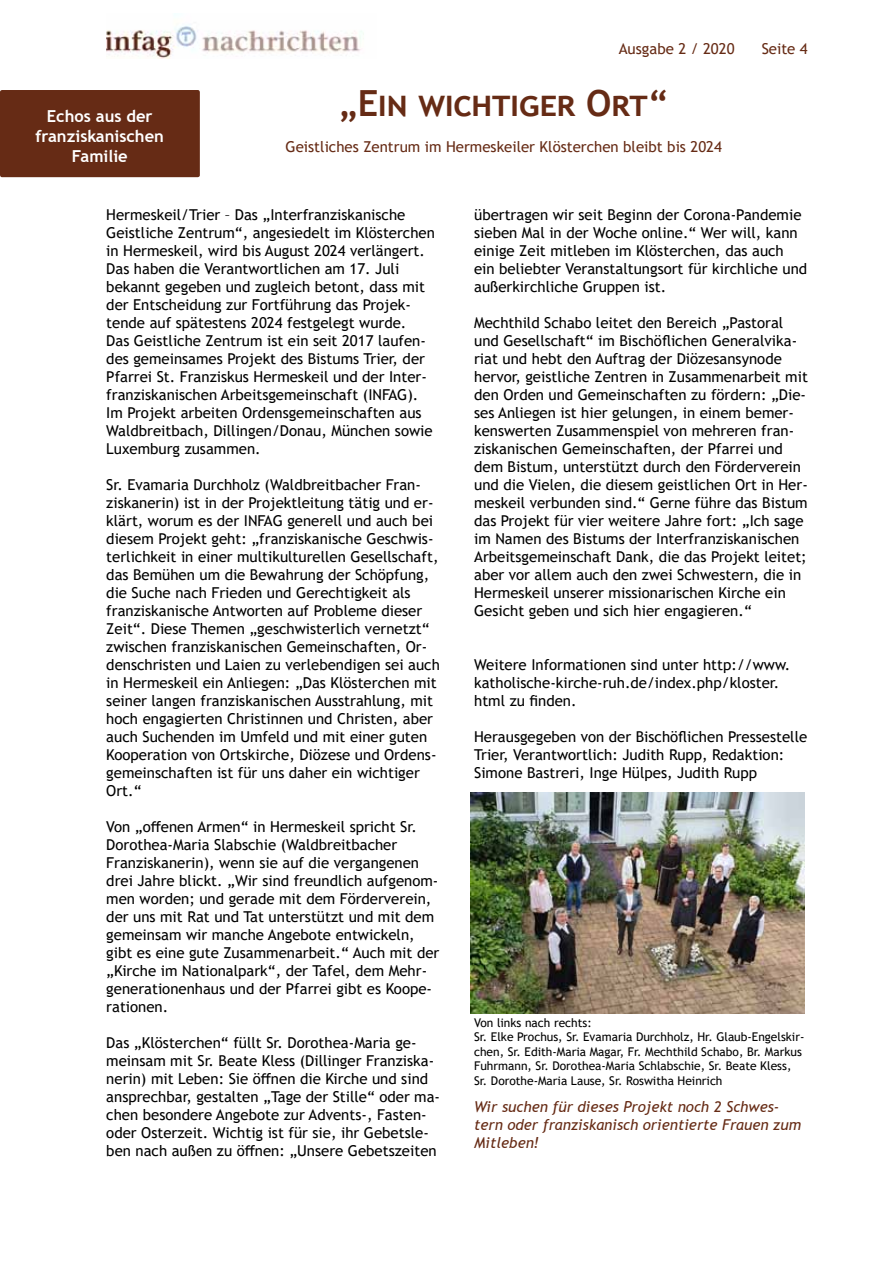
<style>
.page{position:relative;width:893px;height:1263px;background:#fff}
.page>*{position:absolute;margin:0;border:0;box-sizing:border-box;transform-origin:0 0}
.t1{font:700 36px "Trebuchet MS";color:#662b15}
.t2{font:700 16.5px/19.8px "Trebuchet MS";color:#fff;text-align:center}
.t3{font:15px/18px "Trebuchet MS";color:#000}
.t4{font:italic 15px/18px "Trebuchet MS";color:#662b15}
.t5{font:15px "Trebuchet MS";color:#662b15}
.t6{font:12px/14.4px "Trebuchet MS";color:#000}
</style>
<div class="page">
<div style="left:0;top:90px;width:200px;height:87px;background:#662b15;border-radius:2px"></div>
<img style="left:471px;top:792px;width:333px;height:222px">
<img style="left:106px;top:25px;width:258px;height:33px">
<p class="t2" style="left:36px;top:106px;width:130px">Echos aus der franziskanischen<br>Familie</p>
<p class="t5" style="left:619px;top:39px;width:117px">Ausgabe 2 / 2020</p>
<p class="t5" style="left:762px;top:39px;width:48px">Seite 4</p>
<h1 class="t1" style="left:339px;top:81px;width:331px">„Ein wichtiger Ort“</h1>
<p class="t5" style="left:286px;top:137px;width:438px">Geistliches Zentrum im Hermeskeiler Klösterchen bleibt bis 2024</p>
<p class="t3" style="left:106px;top:206px;width:330px">Hermeskeil/Trier – Das „Interfranziskanische Geistliche Zentrum“, angesiedelt im Klösterchen in Hermeskeil, wird bis August 2024 verlängert.<br>Das haben die Verantwortlichen am 17. Juli bekannt gegeben und zugleich betont, dass mit der Entscheidung zur Fortführung das Projek&shy;tende auf spätestens 2024 festgelegt wurde.<br>Das Geistliche Zentrum ist ein seit 2017 laufen&shy;des gemeinsames Projekt des Bistums Trier, der Pfarrei St. Franziskus Hermeskeil und der Inter&shy;franziskanischen Arbeitsgemeinschaft (INFAG).<br>Im Projekt arbeiten Ordensgemeinschaften aus Waldbreitbach, Dillingen/Donau, München sowie Luxemburg zusammen.</p>
<p class="t3" style="left:106px;top:476px;width:335px">Sr. Evamaria Durchholz (Waldbreitbacher Fran&shy;ziskanerin) ist in der Projektleitung tätig und er&shy;klärt, worum es der INFAG generell und auch bei diesem Projekt geht: „franziskanische Geschwis&shy;terlichkeit in einer multikulturellen Gesellschaft, das Bemühen um die Bewahrung der Schöpfung, die Suche nach Frieden und Gerechtigkeit als franziskanische Antworten auf Probleme dieser Zeit“. Diese Themen „geschwisterlich vernetzt“ zwischen franziskanischen Gemeinschaften, Or&shy;denschristen und Laien zu verlebendigen sei auch in Hermeskeil ein Anliegen: „Das Klösterchen mit seiner langen franziskanischen Ausstrahlung, mit hoch engagierten Christinnen und Christen, aber auch Suchenden im Umfeld und mit einer guten Kooperation von Ortskirche, Diözese und Ordens&shy;gemeinschaften ist für uns daher ein wichtiger Ort.“</p>
<p class="t3" style="left:106px;top:818px;width:335px">Von „offenen Armen“ in Hermeskeil spricht Sr.<br>Dorothea-Maria Slabschie (Waldbreitbacher Franziskanerin), wenn sie auf die vergangenen drei Jahre blickt. „Wir sind freundlich aufgenom&shy;men worden; und gerade mit dem Förderverein, der uns mit Rat und Tat unterstützt und mit dem gemeinsam wir manche Angebote entwickeln, gibt es eine gute Zusammenarbeit.“ Auch mit der „Kirche im Nationalpark“, der Tafel, dem Mehr&shy;generationenhaus und der Pfarrei gibt es Koope&shy;rationen.</p>
<p class="t3" style="left:106px;top:1034px;width:335px">Das „Klösterchen“ füllt Sr. Dorothea-Maria ge&shy;meinsam mit Sr. Beate Kless (Dillinger Franziska&shy;nerin) mit Leben: Sie öffnen die Kirche und sind ansprechbar, gestalten „Tage der Stille“ oder ma&shy;chen besondere Angebote zur Advents-, Fasten&shy;oder Osterzeit. Wichtig ist für sie, ihr Gebetsle&shy;ben nach außen zu öffnen: „Unsere Gebetszeiten</p>
<p class="t3" style="left:474px;top:206px;width:335px">übertragen wir seit Beginn der Corona-Pandemie sieben Mal in der Woche online.“ Wer will, kann einige Zeit mitleben im Klösterchen, das auch ein beliebter Veranstaltungsort für kirchliche und außerkirchliche Gruppen ist.</p>
<p class="t3" style="left:474px;top:314px;width:335px">Mechthild Schabo leitet den Bereich „Pastoral und Gesellschaft“ im Bischöflichen Generalvika&shy;riat und hebt den Auftrag der Diözesansynode hervor, geistliche Zentren in Zusammenarbeit mit den Orden und Gemeinschaften zu fördern: „Die&shy;ses Anliegen ist hier gelungen, in einem bemer&shy;kenswerten Zusammenspiel von mehreren fran&shy;ziskanischen Gemeinschaften, der Pfarrei und dem Bistum, unterstützt durch den Förderverein und die Vielen, die diesem geistlichen Ort in Her&shy;meskeil verbunden sind.“ Gerne führe das Bistum das Projekt für vier weitere Jahre fort: „Ich sage im Namen des Bistums der Interfranziskanischen Arbeitsgemeinschaft Dank, die das Projekt leitet; aber vor allem auch den zwei Schwestern, die in Hermeskeil unserer missionarischen Kirche ein Gesicht geben und sich hier engagieren.“</p>
<p class="t3" style="left:474px;top:656px;width:318px">Weitere Informationen sind unter http://www. katholische-kirche-ruh.de/index.php/kloster. html zu finden.</p>
<p class="t3" style="left:474px;top:728px;width:335px">Herausgegeben von der Bischöflichen Pressestelle<br>Trier, Verantwortlich: Judith Rupp, Redaktion:<br>Simone Bastreri, Inge Hülpes, Judith Rupp</p>
<p class="t6" style="left:474px;top:1015px;width:332px">Von links nach rechts:<br>Sr. Elke Prochus, Sr. Evamaria Durchholz, Hr. Glaub-Engelskir&shy;chen, Sr. Edith-Maria Magar, Fr. Mechthild Schabo, Br. Markus Fuhrmann, Sr. Dorothea-Maria Schlabschie, Sr. Beate Kless, Sr. Dorothe-Maria Lause, Sr. Roswitha Heinrich</p>
<p class="t4" style="left:474px;top:1097px;width:329px">Wir suchen für dieses Projekt noch 2 Schwes&shy;tern oder franziskanisch orientierte Frauen zum<br>Mitleben!</p>
</div>
